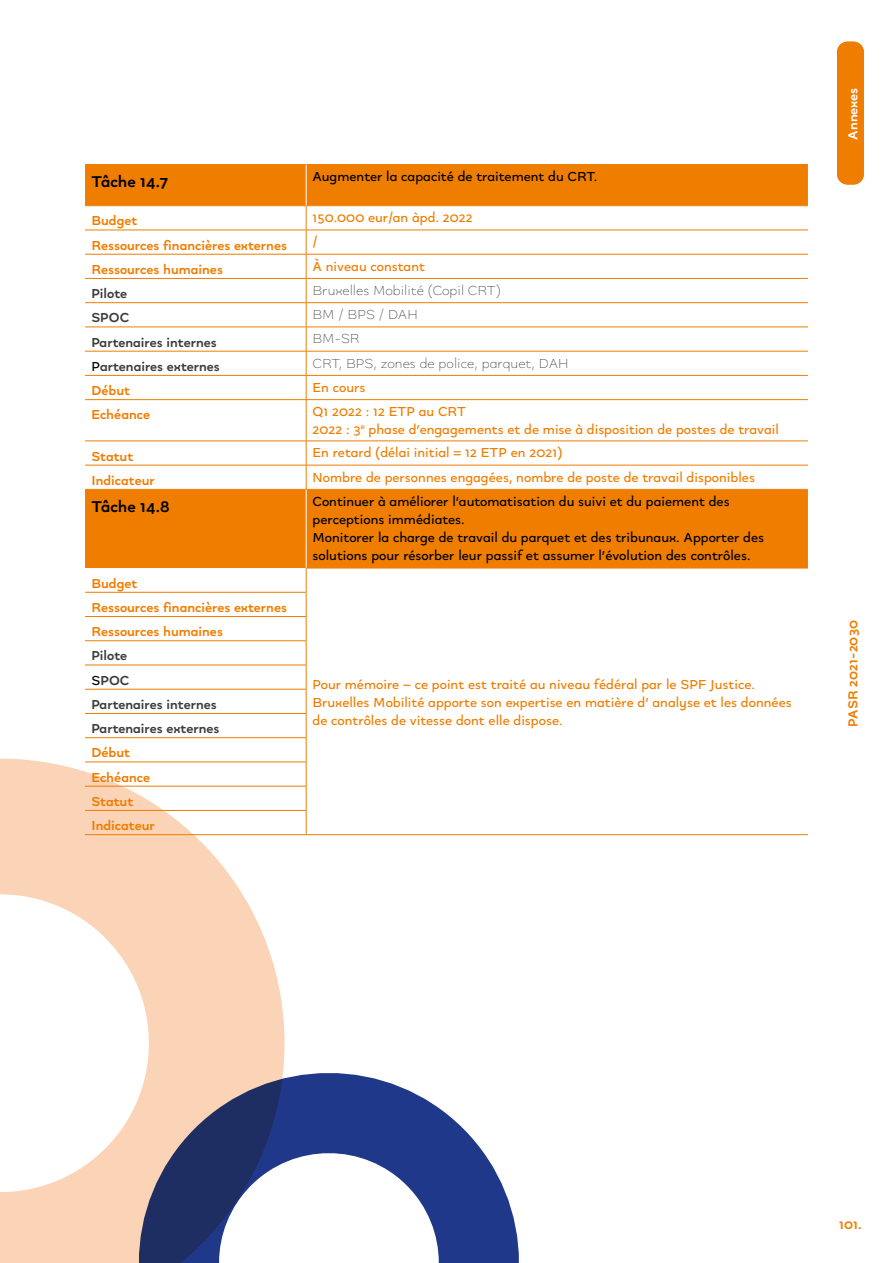
<style>
.page{position:relative;width:893px;height:1263px;background:#fff}
.page>*{position:absolute;margin:0;border:0;box-sizing:border-box;transform-origin:0 0}
.t1{font:700 18px "Quinoa";color:#000}
.t2{font:600 15px/18px "Quinoa";color:#ef7d00}
.t3{font:600 15px/18px "Quinoa";color:#000}
.t4{font:700 15px/24.3px "Quinoa";color:#ef7d00}
.t5{font:700 15px/24.3px "Quinoa";color:#3c3c3b}
.t6{font:15px "Quinoa";color:#3c3c3b}
.t7{font:700 15px "Quinoa";color:#fff}
.s1{font-weight:600;color:#000}
</style>
<div class="page">
<div style="left:837px;top:42px;width:27px;height:142px;background:#ef7d00;border-radius:10px"></div>
<svg style="left:285px;top:1073px;width:234px;height:190px"></svg>
<svg style="left:0;top:759px;width:285px;height:504px"></svg>
<div style="left:85px;top:165px;width:723px;height:403px;background:#ef7d00"></div>
<svg style="left:85px;top:206px;width:723px;height:283px"></svg>
<hr style="left:85px;top:834px;width:221px;height:1px;background:#ef7d00">
<hr style="left:85px;top:164px;width:221px;height:1px;background:#ef7d00">
<hr style="left:306px;top:164px;width:502px;height:1px;background:#ef7d00">
<hr style="left:85px;top:205px;width:221px;height:1px;background:#ef7d00">
<hr style="left:306px;top:205px;width:502px;height:1px;background:#ef7d00">
<hr style="left:85px;top:230px;width:221px;height:1px;background:#ef7d00">
<hr style="left:306px;top:230px;width:502px;height:1px;background:#ef7d00">
<hr style="left:85px;top:254px;width:221px;height:1px;background:#ef7d00">
<hr style="left:306px;top:254px;width:502px;height:1px;background:#ef7d00">
<hr style="left:85px;top:278px;width:221px;height:1px;background:#ef7d00">
<hr style="left:306px;top:278px;width:502px;height:1px;background:#ef7d00">
<hr style="left:85px;top:302px;width:221px;height:1px;background:#ef7d00">
<hr style="left:306px;top:302px;width:502px;height:1px;background:#ef7d00">
<hr style="left:85px;top:327px;width:221px;height:1px;background:#ef7d00">
<hr style="left:306px;top:327px;width:502px;height:1px;background:#ef7d00">
<hr style="left:85px;top:351px;width:221px;height:1px;background:#ef7d00">
<hr style="left:306px;top:351px;width:502px;height:1px;background:#ef7d00">
<hr style="left:85px;top:375px;width:221px;height:1px;background:#ef7d00">
<hr style="left:306px;top:375px;width:502px;height:1px;background:#ef7d00">
<svg style="left:306px;top:206px;width:1px;height:193px"></svg>
<hr style="left:85px;top:399px;width:221px;height:1px;background:#ef7d00">
<hr style="left:306px;top:399px;width:502px;height:1px;background:#ef7d00">
<hr style="left:306px;top:400px;width:1px;height:41px;background:#ef7d00">
<hr style="left:85px;top:441px;width:221px;height:1px;background:#ef7d00">
<hr style="left:306px;top:441px;width:502px;height:1px;background:#ef7d00">
<hr style="left:85px;top:465px;width:221px;height:1px;background:#ef7d00">
<hr style="left:306px;top:465px;width:502px;height:1px;background:#ef7d00">
<svg style="left:306px;top:441px;width:1px;height:48px"></svg>
<hr style="left:85px;top:489px;width:221px;height:1px;background:#ef7d00">
<hr style="left:306px;top:489px;width:502px;height:1px;background:#ef7d00">
<hr style="left:85px;top:592px;width:221px;height:1px;background:#ef7d00">
<hr style="left:85px;top:616px;width:221px;height:1px;background:#ef7d00">
<hr style="left:85px;top:640px;width:221px;height:1px;background:#ef7d00">
<hr style="left:85px;top:665px;width:221px;height:1px;background:#ef7d00">
<hr style="left:85px;top:689px;width:221px;height:1px;background:#ef7d00">
<hr style="left:85px;top:713px;width:221px;height:1px;background:#ef7d00">
<hr style="left:85px;top:737px;width:221px;height:1px;background:#ef7d00">
<hr style="left:85px;top:762px;width:221px;height:1px;background:#ef7d00">
<hr style="left:85px;top:786px;width:221px;height:1px;background:#ef7d00">
<hr style="left:85px;top:810px;width:221px;height:1px;background:#ef7d00">
<hr style="left:306px;top:834px;width:502px;height:1px;background:#ef7d00">
<hr style="left:306px;top:568px;width:502px;height:1px;background:#ef7d00">
<svg style="left:306px;top:568px;width:1px;height:266px"></svg>
<hr style="left:306px;top:165px;width:1px;height:40px;background:#fff">
<hr style="left:306px;top:490px;width:1px;height:78px;background:#fff">
<p class="t1" style="left:91px;top:170px;width:78px">Tâche 14.7</p>
<p class="t3" style="left:313px;top:168px;width:286px">Augmenter la capacité de traitement du CRT.</p>
<p class="t4" style="left:91px;top:208px;width:47px">Budget</p>
<p class="t2" style="left:313px;top:209px;width:162px">150.000 eur/an àpd. 2022</p>
<p class="t4" style="left:91px;top:232px;width:197px">Ressources financières externes</p>
<p class="t2" style="left:313px;top:233px;width:7px">/</p>
<p class="t4" style="left:91px;top:257px;width:133px">Ressources humaines</p>
<p class="t2" style="left:313px;top:258px;width:114px">À niveau constant</p>
<p class="t5" style="left:91px;top:281px;width:37px">Pilote</p>
<p class="t6" style="left:313px;top:281px;width:190px">Bruxelles Mobilité (Copil CRT)</p>
<p class="t5" style="left:91px;top:305px;width:39px">SPOC</p>
<p class="t6" style="left:313px;top:305px;width:107px">BM / BPS / DAH</p>
<p class="t5" style="left:91px;top:329px;width:127px">Partenaires internes</p>
<p class="t6" style="left:313px;top:329px;width:49px">BM-SR</p>
<p class="t5" style="left:91px;top:354px;width:130px"><span class="s1">P</span>artenaires externes</p>
<p class="t6" style="left:313px;top:354px;width:257px">CRT, BPS, zones de police, parquet, DAH</p>
<p class="t4" style="left:91px;top:378px;width:40px">Début</p>
<p class="t2" style="left:313px;top:379px;width:54px">En cours</p>
<p class="t4" style="left:91px;top:402px;width:60px">Echéance</p>
<p class="t2" style="left:313px;top:403px;width:468px">Q1 2022 : 12 ETP au CRT<br>2022 : 3<sup>e</sup> phase d’engagements et de mise à disposition de postes de travail</p>
<p class="t4" style="left:91px;top:443px;width:43px">Statut</p>
<p class="t2" style="left:313px;top:444px;width:251px">En retard (délai initial = 12 ETP en 2021)</p>
<p class="t4" style="left:91px;top:467px;width:65px">Indicateur</p>
<p class="t2" style="left:313px;top:469px;width:444px">Nombre de personnes engagées, nombre de poste de travail disponibles</p>
<p class="t1" style="left:91px;top:495px;width:80px">Tâche 14.8</p>
<p class="t3" style="left:313px;top:493px;width:453px">Continuer à améliorer l’automatisation du suivi et du paiement des perceptions immédiates.<br>Monitorer la charge de travail du parquet et des tribunaux. Apporter des solutions pour résorber leur passif et assumer l’évolution des contrôles.</p>
<p class="t4" style="left:91px;top:570px;width:47px">Budget</p>
<p class="t4" style="left:91px;top:595px;width:197px">Ressources financières externes<br>Ressources humaines</p>
<p class="t5" style="left:91px;top:643px;width:130px">Pilote<br><span class="s1">S</span>POC<br>Partenaires internes<br>Partenaires externes</p>
<p class="t4" style="left:91px;top:740px;width:65px">Début<br>Echéance<br>Statut<br>Indicateur</p>
<p class="t2" style="left:313px;top:676px;width:481px">Pour mémoire – ce point est traité au niveau fédéral par le SPF Justice.<br>Bruxelles Mobilité apporte son expertise en matière d’ analyse et les données de contrôles de vitesse dont elle dispose.</p>
<p class="t7" style="left:843px;top:140px;width:53px;rotate:-90deg">Annexes</p>
<p class="t4" style="left:840px;top:727px;width:108px;rotate:-90deg">PASR 2021-2030</p>
<p class="t4" style="left:839px;top:1212px;width:24px">101.</p>
</div>
